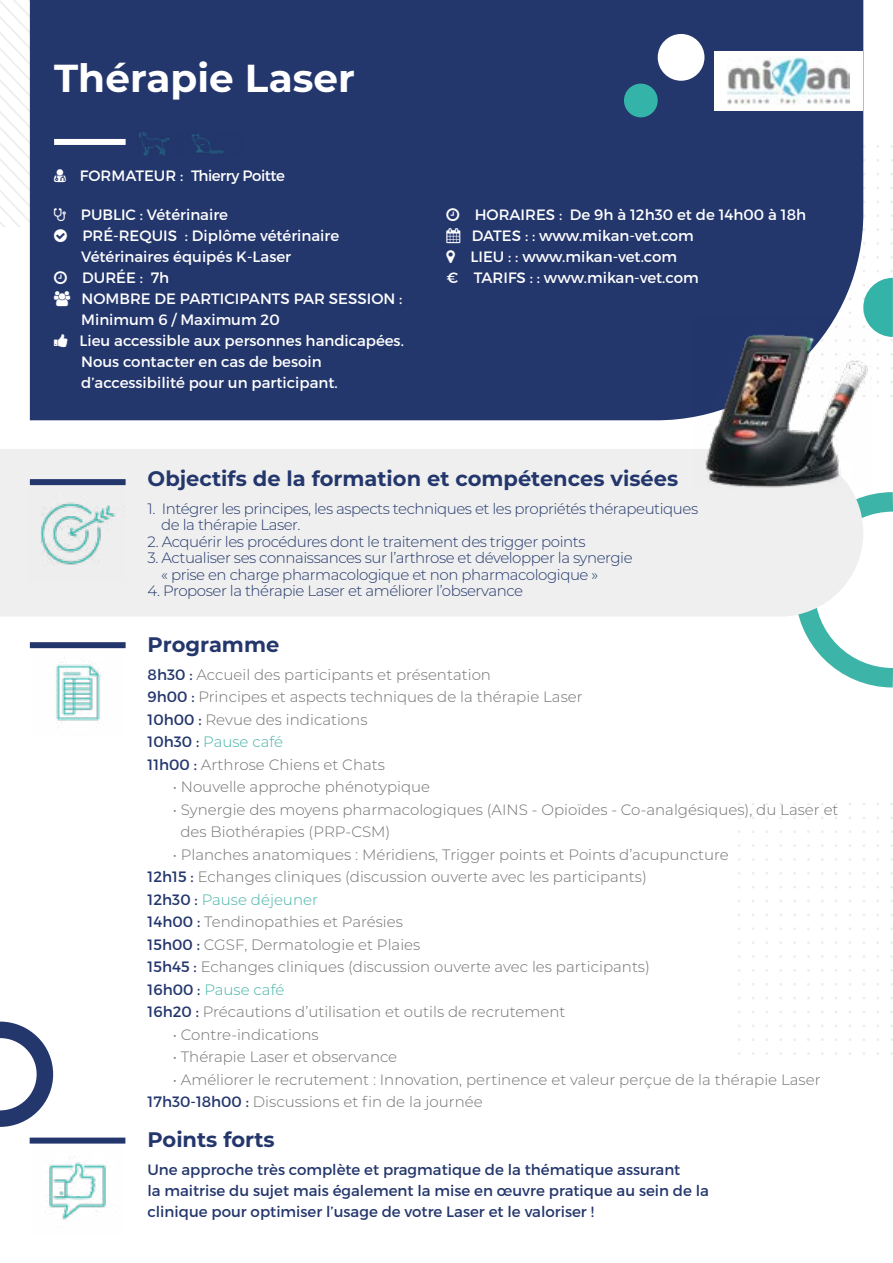
<style>
.page{position:relative;width:893px;height:1263px;background:#fff}
.page>*{position:absolute;margin:0;border:0;box-sizing:border-box;transform-origin:0 0}
.t1{font:700 39px "Montserrat";color:#fff}
.t2{font:700 21px "Montserrat";color:#24376d}
.t3{font:300 15px/22.5px "Montserrat";color:#71706f}
.t4{font:15px/21px "Montserrat";color:#fff}
.t5{font:300 15px/16.5px "Montserrat";letter-spacing:-.03em;color:#24376d}
.t6{font:15px/21px "Montserrat";color:#24376d}
.t7{font:15px "Montserrat";letter-spacing:-.03em;color:#fff}
.s1{font-weight:400;color:#24376d}
.s2{color:#44b2a7}
</style>
<div class="page">
<div style="left:30px;top:0;width:833px;height:420px;background:#24376d"></div>
<svg style="left:799px;top:492px;width:94px;height:196px"></svg>
<div style="left:658px;top:34px;width:46px;height:47px;background:#fff;border-radius:50%"></div>
<svg style="left:862px;top:270px;width:31px;height:72px"></svg>
<div style="left:624px;top:84px;width:34px;height:33px;background:#34b4a8;border-radius:50%"></div>
<div style="left:0;top:449px;width:863px;height:168px;background:#eeefee"></div>
<img style="left:29px;top:482px;width:97px;height:99px">
<div style="left:30px;top:479px;width:96px;height:6px;background:#24376d"></div>
<div style="left:30px;top:642px;width:96px;height:6px;background:#24376d"></div>
<div style="left:30px;top:1137px;width:95px;height:6px;background:#24376d"></div>
<img style="left:199px;top:130px;width:43px;height:26px">
<img style="left:32px;top:648px;width:91px;height:73px">
<img style="left:32px;top:1143px;width:91px;height:79px">
<svg style="left:0;top:1021px;width:54px;height:106px"></svg>
<img style="left:694px;top:317px;width:177px;height:172px">
<div style="left:714px;top:51px;width:149px;height:59px;background:#fff"></div>
<img style="left:728px;top:57px;width:122px;height:47px">
<svg style="left:0;top:0;width:199px;height:242px;background:#465683"></svg>
<svg style="left:54px;top:271px;width:13px;height:13px"></svg>
<svg style="left:54px;top:291px;width:16px;height:15px"></svg>
<svg style="left:54px;top:334px;width:14px;height:13px"></svg>
<svg style="left:447px;top:208px;width:12px;height:13px"></svg>
<svg style="left:447px;top:250px;width:8px;height:13px"></svg>
<h1 class="t1" style="left:54px;top:50px;width:302px">Thérapie Laser</h1>
<p class="t7" style="left:80px;top:167px;width:207px">FORMATEUR : Thierry Poitte</p>
<p class="t4" style="left:80px;top:204px;width:326px">PUBLIC : Vétérinaire<br>PRÉ-REQUIS : Diplôme vétérinaire<br>Vétérinaires équipés K-Laser<br>DURÉE : 7h<br>NOMBRE DE PARTICIPANTS PAR SESSION :<br>Minimum 6 / Maximum 20<br>Lieu accessible aux personnes handicapées.<br>Nous contacter en cas de besoin d’accessibilité pour un participant.</p>
<p class="t4" style="left:475px;top:204px;width:333px">HORAIRES : De 9h à 12h30 et de 14h00 à 18h</p>
<p class="t4" style="left:447px;top:225px;width:254px;text-align:center">▲ DATES : : www.mikan-vet.com<br>LIEU : : www.mikan-vet.com<br>€ TARIFS : : www.mikan-vet.com</p>
<h2 class="t2" style="left:148px;top:463px;width:532px">Objectifs de la formation et compétences visées</h2>
<p class="t5" style="left:161px;top:500px;width:538px;text-indent:-14px">1. Intégrer les principes, les aspects techniques et les propriétés thérapeutiques de la thérapie Laser.</p>
<p class="t5" style="left:148px;top:533px;width:439px">2. Acquérir les procédures dont le traitement des trigger points</p>
<p class="t5" style="left:161px;top:549px;width:473px;text-indent:-14px">3. Actualiser ses connaissances sur l’arthrose et développer la synergie « prise en charge pharmacologique et non pharmacologique »</p>
<p class="t5" style="left:148px;top:582px;width:377px">4. Proposer la thérapie Laser et améliorer l’observance</p>
<h2 class="t2" style="left:148px;top:629px;width:133px">Programme</h2>
<p class="t3" style="left:148px;top:663px;width:437px"><span class="s1">8h30 :</span> Accueil des participants et présentation<br><span class="s1">9h00 :</span> Principes et aspects techniques de la thérapie Laser <span class="s1">10h00 :</span> Revue des indications<br><span class="s1">10h30 :</span> <span class="s2">Pause café<br></span><span class="s1">11h00 :</span> Arthrose Chiens et Chats</p>
<p class="t3" style="left:173px;top:775px;width:259px">• Nouvelle approche phénotypique</p>
<p class="t3" style="left:180px;top:798px;width:660px;text-indent:-8px">• Synergie des moyens pharmacologiques (AINS - Opioïdes - Co-analgésiques), du Laser et des Biothérapies (PRP-CSM)</p>
<p class="t3" style="left:148px;top:843px;width:583px;text-indent:25px">• Planches anatomiques : Méridiens, Trigger points et Points d’acupuncture <span class="s1">12h15 :</span> Echanges cliniques (discussion ouverte avec les participants)<br><span class="s1">12h30 :</span> <span class="s2">Pause déjeuner<br></span><span class="s1">14h00 :</span> Tendinopathies et Parésies<br><span class="s1">15h00 :</span> CGSF, Dermatologie et Plaies<br><span class="s1">15h45 :</span> Echanges cliniques (discussion ouverte avec les participants)<br><span class="s1">16h00 :</span> <span class="s2">Pause café<br></span><span class="s1">16h20 :</span> Précautions d’utilisation et outils de recrutement</p>
<p class="t3" style="left:173px;top:1023px;width:147px">• Contre-indications</p>
<p class="t3" style="left:173px;top:1045px;width:226px">• Thérapie Laser et observance</p>
<p class="t3" style="left:148px;top:1068px;width:674px;text-indent:25px">• Améliorer le recrutement : Innovation, pertinence et valeur perçue de la thérapie Laser<br><span class="s1">17h30-18h00 :</span> Discussions et fin de la journée</p>
<h2 class="t2" style="left:147px;top:1124px;width:129px">Points forts</h2>
<p class="t6" style="left:147px;top:1159px;width:563px">Une approche très complète et pragmatique de la thématique assurant<br>la maitrise du sujet mais également la mise en œuvre pratique au sein de la clinique pour optimiser l’usage de votre Laser et le valoriser !</p>
</div>
